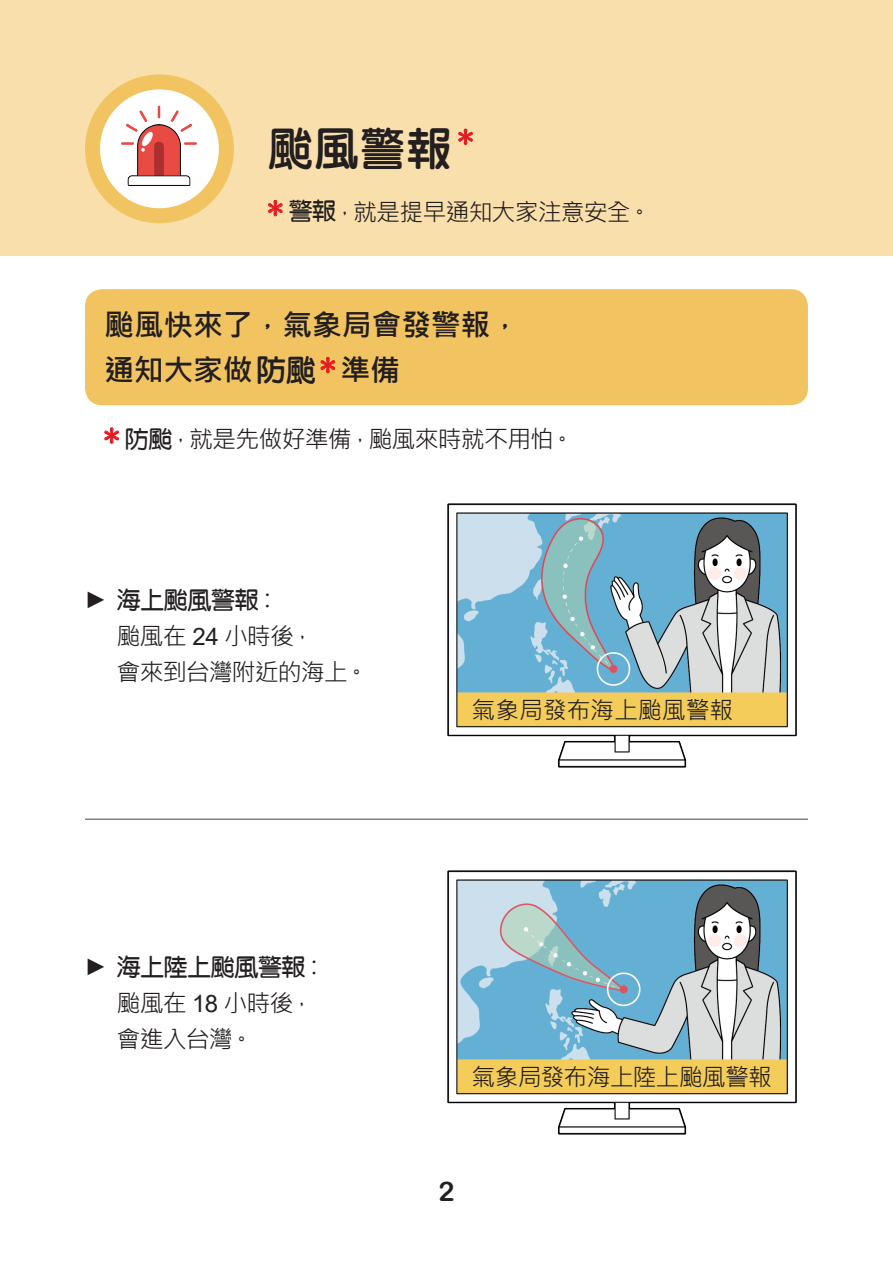
<style>
.page{position:relative;width:893px;height:1263px;background:#fff}
.page>*{position:absolute;margin:0;border:0;box-sizing:border-box;transform-origin:0 0}
.t1{font:45px "DF Li Yuan W7 WIN BF";color:#231f20}
.t2{font:700 30px/45px "Microsoft Jheng Hei";letter-spacing:-.01em;color:#231f20}
.t3{font:27px "Arial Rounded MT Bold";color:#231f20}
.t4{font:24px/36px "Microsoft Jheng Hei";letter-spacing:-.035em;color:#231f20}
.t5{font:24px "DF Yuan W7 WIN BF";letter-spacing:-.015em;color:#231f20}
.t6{font:24px "Microsoft Jheng Hei";letter-spacing:-.01em;color:#231f20}
.s1{font-family:"DF Yuan W7 WIN BF"}
.s2{font-family:"DF Li Yuan W7 WINP BF";font-weight:400}
.s3{font-family:"Microsoft Jheng Hei"}
.s4{font-family:"Arial"}
</style>
<div class="page">
<div style="left:85px;top:289px;width:723px;height:116px;background:#f2c461;border-radius:17px"></div>
<div style="left:0;top:0;width:893px;height:255px;background:#f9dfab"></div>
<img style="left:447px;top:503px;width:350px;height:265px">
<img style="left:447px;top:870px;width:350px;height:265px">
<svg style="left:93px;top:82px;width:133px;height:134px;background:#fbeed2"></svg>
<div style="left:85px;top:74px;width:149px;height:149px;border:15px solid #f2c461;border-radius:50%"></div>
<svg style="left:458px;top:129px;width:15px;height:16px"></svg>
<hr style="left:85px;top:819px;width:723px;height:1px;background:#57585a">
<svg style="left:268px;top:200px;width:15px;height:16px"></svg>
<svg style="left:104px;top:427px;width:15px;height:17px"></svg>
<svg style="left:321px;top:357px;width:14px;height:16px"></svg>
<img style="left:117px;top:103px;width:85px;height:85px">
<h1 class="t1" style="left:268px;top:126px;width:207px">颱風警報 <sup>*</sup></h1>
<p class="t4" style="left:268px;top:194px;width:385px"><sup>*</sup> <span class="s1">警報</span>，就是提早通知大家注意安全。</p>
<p class="t2" style="left:104px;top:303px;width:418px">颱風快來了，氣象局會發警報，通知大家做 <span class="s2">防颱</span> <sup>*</sup> 準備</p>
<p class="t4" style="left:104px;top:421px;width:471px"><sup>*</sup> <span class="s1">防颱</span>，就是先做好準備，颱風來時就不用怕。</p>
<p class="t4" style="left:114px;top:588px;width:25px;rotate:90deg">▲</p>
<p class="t5" style="left:117px;top:588px;width:164px">海上颱風警報<span class="s3">：</span></p>
<p class="t4" style="left:116px;top:618px;width:253px">颱風在 <span class="s4">24</span> 小時後，<br>會來到台灣附近的海上。</p>
<p class="t6" style="left:472px;top:695px;width:263px">氣象局發布海上颱風警報</p>
<p class="t4" style="left:114px;top:955px;width:25px;rotate:90deg">▲</p>
<p class="t5" style="left:117px;top:954px;width:211px">海上陸上颱風警報<span class="s3">：</span></p>
<p class="t4" style="left:116px;top:985px;width:199px">颱風在 <span class="s4">18</span> 小時後，會進入台灣。</p>
<p class="t4" style="left:472px;top:1059px;width:302px">氣象局發布海上陸上颱風警報</p>
<p class="t3" style="left:438px;top:1175px;width:18px">2</p>
</div>
